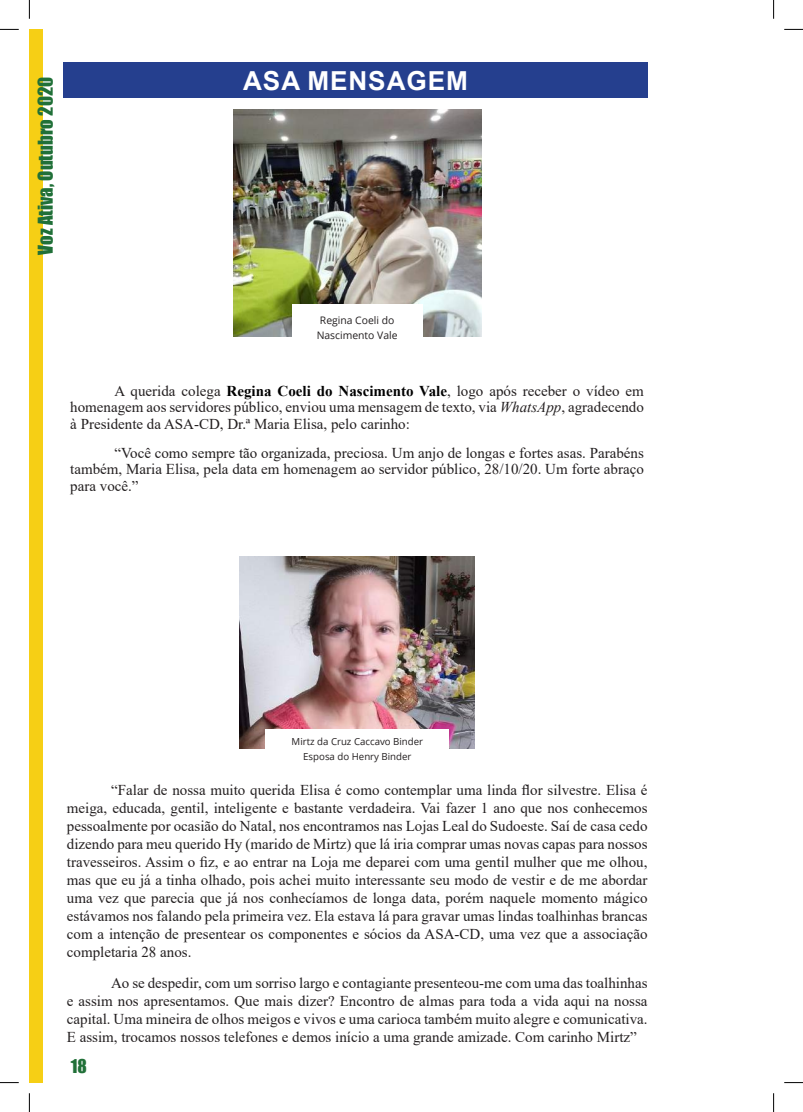
<style>
.page{position:relative;width:803px;height:1112px;background:#fff}
.page>*{position:absolute;margin:0;border:0;box-sizing:border-box;transform-origin:0 0}
.t1{font:700 26.12px "Arial";letter-spacing:.035em;color:#fff}
.t2{font:18.75px "Impact";color:#207038}
.t3{font:17.5px "Impact";color:#217038}
.t4{font:15px/18px "Times New Roman";color:#231f20;text-align:justify}
.t5{font:10.38px/15.5px "Open Sans";color:#231f20;text-align:center}
.t6{font:9.62px/14.5px "Open Sans";color:#231f20;text-align:center}
.s1{font-weight:700;color:#000}
.s2{font-style:italic}
</style>
<div class="page">
<div style="left:29px;top:29px;width:14px;height:1053px;background:#f6cf15"></div>
<div style="left:63px;top:63px;width:585px;height:35px;background:#253f8e"></div>
<img style="left:233px;top:109px;width:248px;height:228px">
<div style="left:292px;top:304px;width:130px;height:46px;background:#fff"></div>
<img style="left:240px;top:556px;width:234px;height:192px">
<div style="left:265px;top:729px;width:184px;height:38px;background:#fff"></div>
<svg style="left:0;top:29px;width:19px;height:1px"></svg>
<svg style="left:784px;top:29px;width:19px;height:1px"></svg>
<svg style="left:0;top:1082px;width:19px;height:1px"></svg>
<svg style="left:784px;top:1082px;width:19px;height:1px"></svg>
<svg style="left:29px;top:0;width:1px;height:19px"></svg>
<svg style="left:29px;top:1093px;width:1px;height:18px"></svg>
<svg style="left:773px;top:0;width:1px;height:19px"></svg>
<svg style="left:773px;top:1093px;width:1px;height:18px"></svg>
<p class="t2" style="left:31px;top:254px;width:179px;rotate:-90deg">Voz Ativa, Outubro 2020</p>
<h1 class="t1" style="left:243px;top:62px;width:226px">ASA MENSAGEM</h1>
<p class="t5" style="left:317px;top:312px;width:82px">Regina Coeli do<br>Nascimento Vale</p>
<p class="t4" style="left:70px;top:382px;width:575px;line-height:16.5px;text-indent:44px">A querida colega <span class="s1">Regina Coeli do Nascimento Vale</span>, logo após receber o vídeo em homenagem aos servidores público, enviou uma mensagem de texto, via <span class="s2">WhatsApp</span>, agradecendo à Presidente da ASA-CD, Dr.ª Maria Elisa, pelo carinho:</p>
<p class="t4" style="left:70px;top:444px;width:575px;line-height:16.5px;text-indent:44px">“Você como sempre tão organizada, preciosa. Um anjo de longas e fortes asas. Parabéns também, Maria Elisa, pela data em homenagem ao servidor público, 28/10/20. Um forte abraço para você.”</p>
<p class="t6" style="left:292px;top:734px;width:133px">Mirtz da Cruz Caccavo Binder<br>Esposa do Henry Binder</p>
<p class="t4" style="left:67px;top:780px;width:582px;text-indent:44px">“Falar de nossa muito querida Elisa é como contemplar uma linda flor silvestre. Elisa é meiga, educada, gentil, inteligente e bastante verdadeira. Vai fazer 1 ano que nos conhecemos pessoalmente por ocasião do Natal, nos encontramos nas Lojas Leal do Sudoeste. Saí de casa cedo dizendo para meu querido Hy (marido de Mirtz) que lá iria comprar umas novas capas para nossos travesseiros. Assim o fiz, e ao entrar na Loja me deparei com uma gentil mulher que me olhou, mas que eu já a tinha olhado, pois achei muito interessante seu modo de vestir e de me abordar uma vez que parecia que já nos conhecíamos de longa data, porém naquele momento mágico estávamos nos falando pela primeira vez. Ela estava lá para gravar umas lindas toalhinhas brancas com a intenção de presentear os componentes e sócios da ASA-CD, uma vez que a associação completaria 28 anos.</p>
<p class="t4" style="left:67px;top:973px;width:582px;text-indent:44px">Ao se despedir, com um sorriso largo e contagiante presenteou-me com uma das toalhinhas e assim nos apresentamos. Que mais dizer? Encontro de almas para toda a vida aqui na nossa capital. Uma mineira de olhos meigos e vivos e uma carioca também muito alegre e comunicativa.<br>E assim, trocamos nossos telefones e demos início a uma grande amizade. Com carinho Mirtz”</p>
<p class="t3" style="left:71px;top:1051px;width:18px">18</p>
</div>
